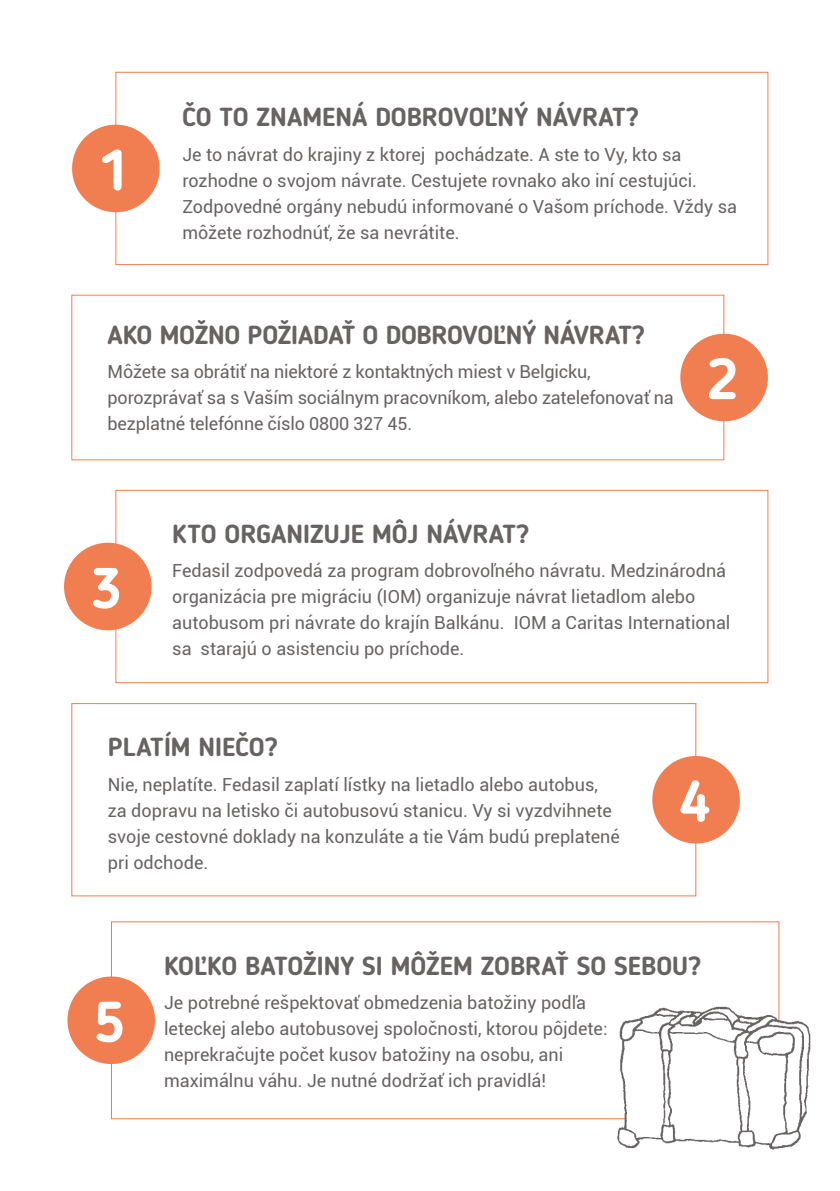
<style>
.page{position:relative;width:840px;height:1191px;background:#fff}
.page>*{position:absolute;margin:0;border:0;box-sizing:border-box;transform-origin:0 0}
.t1{font:700 57px "Blogger Sans";color:#fff}
.t2{font:700 26px "Blogger Sans";color:#676362}
.t3{font:18px/26px "Roboto";color:#676362}
</style>
<div class="page">
<div style="left:115px;top:72px;width:652px;height:193px;background:#fff;border:1px solid #ee7e51"></div>
<div style="left:115px;top:490px;width:652px;height:193px;background:#fff;border:1px solid #ee7e51"></div>
<div style="left:72px;top:295px;width:651px;height:165px;background:#fff;border:1px solid #ee7e51"></div>
<div style="left:72px;top:125px;width:87px;height:87px;background:#f07e51;border-radius:50%"></div>
<div style="left:64px;top:543px;width:87px;height:87px;background:#f07e51;border-radius:50%"></div>
<div style="left:680px;top:334px;width:87px;height:87px;background:#f07e51;border-radius:50%"></div>
<div style="left:72px;top:703px;width:623px;height:193px;background:#fff;border:1px solid #ee7e51"></div>
<svg style="left:111px;top:921px;width:668px;height:198px"></svg>
<div style="left:652px;top:756px;width:87px;height:87px;background:#f07e51;border-radius:50%"></div>
<div style="left:67px;top:976px;width:88px;height:88px;background:#f07e51;border-radius:50%"></div>
<img style="left:615px;top:1004px;width:196px;height:146px">
<h1 class="t1" style="left:99px;top:136px;width:32px">1</h1>
<h2 class="t2" style="left:182px;top:101px;width:458px">ČO TO ZNAMENÁ DOBROVOĽNÝ NÁVRAT?</h2>
<p class="t3" style="left:182px;top:141px;width:556px">Je to návrat do krajiny z ktorej pochádzate. A ste to Vy, kto sa rozhodne o svojom návrate. Cestujete rovnako ako iní cestujúci.<br>Zodpovedné orgány nebudú informované o Vašom príchode. Vždy sa môžete rozhodnúť, že sa nevrátite.</p>
<h2 class="t2" style="left:107px;top:319px;width:538px">AKO MOŽNO POŽIADAŤ O DOBROVOĽNÝ NÁVRAT?</h2>
<p class="t3" style="left:107px;top:358px;width:567px">Môžete sa obrátiť na niektoré z kontaktných miest v Belgicku, porozprávať sa s Vaším sociálnym pracovníkom, alebo zatelefonovať na bezplatné telefónne číslo 0800 327 45.</p>
<h1 class="t1" style="left:706px;top:345px;width:32px">2</h1>
<h1 class="t1" style="left:91px;top:554px;width:32px">3</h1>
<h2 class="t2" style="left:172px;top:518px;width:358px">KTO ORGANIZUJE MÔJ NÁVRAT?</h2>
<p class="t3" style="left:172px;top:557px;width:559px">Fedasil zodpovedá za program dobrovoľného návratu. Medzinárodná organizácia pre migráciu (IOM) organizuje návrat lietadlom alebo autobusom pri návrate do krajín Balkánu. IOM a Caritas International sa starajú o asistenciu po príchode.</p>
<h2 class="t2" style="left:108px;top:731px;width:171px">PLATÍM NIEČO?</h2>
<p class="t3" style="left:108px;top:770px;width:513px">Nie, neplatíte. Fedasil zaplatí lístky na lietadlo alebo autobus, za dopravu na letisko či autobusovú stanicu. Vy si vyzdvihnete svoje cestovné doklady na konzuláte a tie Vám budú preplatené pri odchode.</p>
<h1 class="t1" style="left:678px;top:767px;width:32px">4</h1>
<h1 class="t1" style="left:94px;top:987px;width:32px">5</h1>
<h2 class="t2" style="left:164px;top:950px;width:538px">KOĽKO BATOŽINY SI MÔŽEM ZOBRAŤ SO SEBOU?</h2>
<p class="t3" style="left:164px;top:989px;width:445px">Je potrebné rešpektovať obmedzenia batožiny podľa leteckej alebo autobusovej spoločnosti, ktorou pôjdete: neprekračujte počet kusov batožiny na osobu, ani maximálnu váhu. Je nutné dodržať ich pravidlá!</p>
</div>
